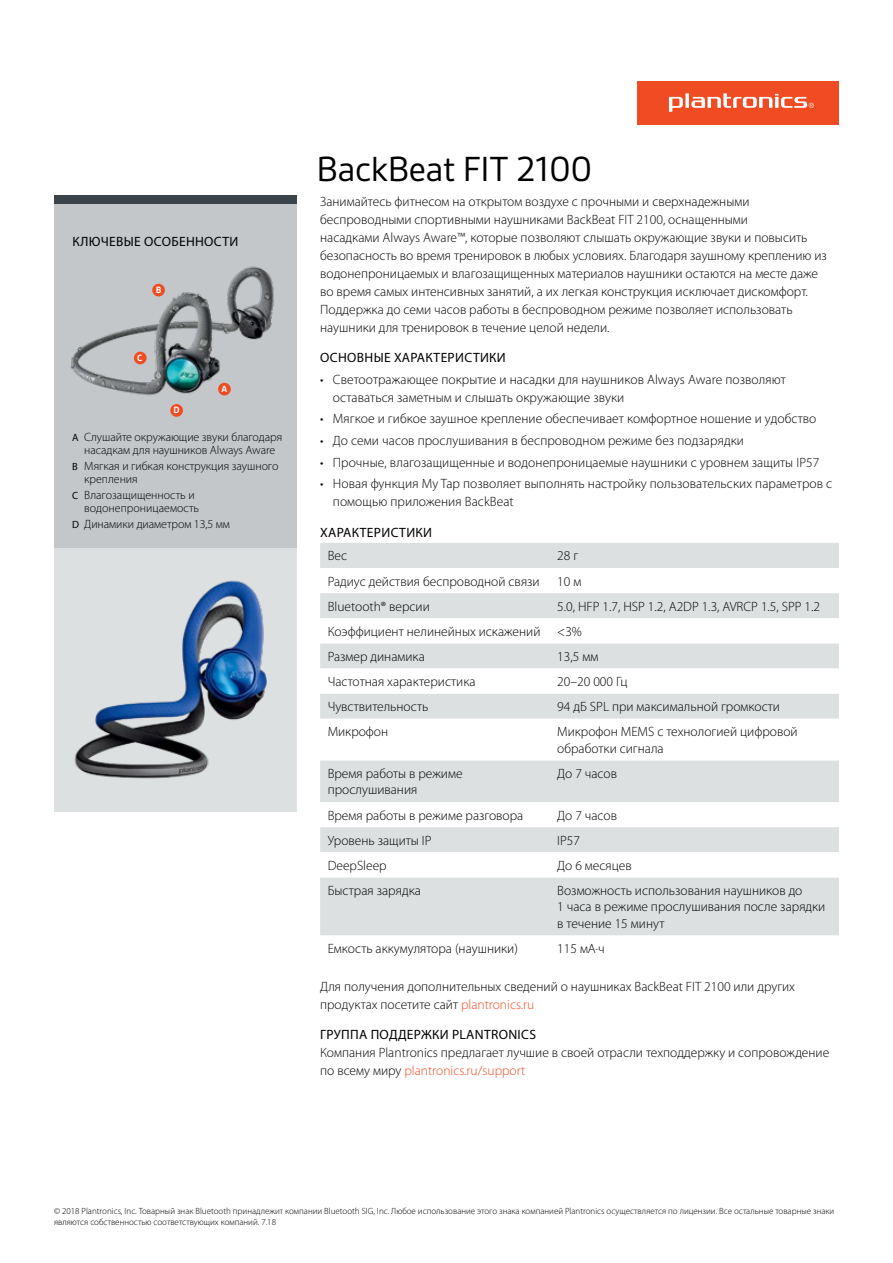
<style>
.page{position:relative;width:893px;height:1263px;background:#fff}
.page>*{position:absolute;margin:0;border:0;box-sizing:border-box;transform-origin:0 0}
.t1{font:37.5px "Gesta";letter-spacing:-.01em;color:#000}
.t2{font:300 13.5px/18px "Myriad Pro";color:#000}
.t3{font:13.5px "Myriad Pro";letter-spacing:.025em;color:#000}
.t4{font:300 12px/13.5px "Myriad Pro";letter-spacing:-.005em;color:#000}
.t5{font:700 9.75px "Gesta";color:#fff}
.t6{font:300 9px/10.5px "Myriad Pro";color:#000}
.s1{font-weight:400;font-size:10.5px}
.s2{color:#f04c24}
</style>
<div class="page">
<div style="left:637px;top:81px;width:202px;height:43px;background:#f04c24"></div>
<svg style="left:669px;top:93px;width:145px;height:19px"></svg>
<div style="left:54px;top:204px;width:242px;height:345px;background:#c3c7ca"></div>
<img style="left:70px;top:266px;width:204px;height:148px">
<div style="left:54px;top:549px;width:242px;height:263px;background:#dde0e1"></div>
<div style="left:54px;top:196px;width:242px;height:8px;background:#3b434a"></div>
<div style="left:134px;top:352px;width:13px;height:12px;background:#f04c24;border-radius:50%"></div>
<div style="left:218px;top:383px;width:13px;height:12px;background:#f04c24;border-radius:50%"></div>
<div style="left:170px;top:404px;width:13px;height:13px;background:#f04c24;border-radius:50%"></div>
<div style="left:152px;top:284px;width:13px;height:12px;background:#f04c24;border-radius:50%"></div>
<img style="left:74px;top:580px;width:193px;height:199px">
<div style="left:320px;top:543px;width:519px;height:25px;background:#dde0e1"></div>
<svg style="left:320px;top:593px;width:519px;height:342px;fill:#dde0e1"></svg>
<p class="t3" style="left:72px;top:233px;width:168px">КЛЮЧЕВЫЕ ОСОБЕННОСТИ</p>
<p class="t5" style="left:156px;top:284px;width:7px">B</p>
<p class="t5" style="left:137px;top:352px;width:7px">C</p>
<p class="t5" style="left:174px;top:405px;width:8px">D</p>
<p class="t5" style="left:221px;top:383px;width:7px">A</p>
<p class="t4" style="left:72px;top:430px;width:212px;text-align:center"><span class="s1">A</span> Слушайте окружающие звуки благодаря насадкам для наушников Always Aware</p>
<p class="t4" style="left:84px;top:459px;width:196px;text-indent:-12px"><span class="s1">B</span> Мягкая и гибкая конструкция заушного крепления</p>
<p class="t4" style="left:84px;top:488px;width:116px;text-indent:-12px"><span class="s1">C</span> Влагозащищенность и водонепроницаемость</p>
<p class="t4" style="left:72px;top:517px;width:159px"><span class="s1">D</span> Динамики диаметром 13,5 мм</p>
<h1 class="t1" style="left:317px;top:147px;width:277px">BackBeat FIT 2100</h1>
<p class="t2" style="left:320px;top:192px;width:508px">Занимайтесь фитнесом на открытом воздухе с прочными и сверхнадежными беспроводными спортивными наушниками BackBeat FIT 2100, оснащенными<br>насадками Always Aware™, которые позволяют слышать окружающие звуки и повысить безопасность во время тренировок в любых условиях. Благодаря заушному креплению из водонепроницаемых и влагозащищенных материалов наушники остаются на месте даже во время самых интенсивных занятий, а их легкая конструкция исключает дискомфорт.<br>Поддержка до семи часов работы в беспроводном режиме позволяет использовать наушники для тренировок в течение целой недели.</p>
<p class="t3" style="left:320px;top:350px;width:187px">ОСНОВНЫЕ ХАРАКТЕРИСТИКИ</p>
<p class="t2" style="left:333px;top:370px;width:455px;text-indent:-13px">• Светоотражающее покрытие и насадки для наушников Always Aware позволяют оставаться заметным и слышать окружающие звуки</p>
<p class="t2" style="left:320px;top:410px;width:498px">• Мягкое и гибкое заушное крепление обеспечивает комфортное ношение и удобство</p>
<p class="t2" style="left:320px;top:431px;width:425px">• До семи часов прослушивания в беспроводном режиме без подзарядки</p>
<p class="t2" style="left:320px;top:453px;width:501px">• Прочные, влагозащищенные и водонепроницаемые наушники с уровнем защиты IP57</p>
<p class="t2" style="left:333px;top:474px;width:501px;text-indent:-13px">• Новая функция My Tap позволяет выполнять настройку пользовательских параметров с помощью приложения BackBeat</p>
<p class="t3" style="left:320px;top:524px;width:113px">ХАРАКТЕРИСТИКИ</p>
<p class="t2" style="left:328px;top:547px;width:21px">Вес</p>
<p class="t2" style="left:557px;top:547px;width:23px">28 г</p>
<p class="t2" style="left:328px;top:572px;width:214px">Радиус действия беспроводной связи</p>
<p class="t2" style="left:557px;top:572px;width:26px">10 м</p>
<p class="t2" style="left:328px;top:597px;width:104px">Bluetooth® версии</p>
<p class="t2" style="left:328px;top:594px;width:494px;line-height:25px;text-indent:230px">5.0, HFP 1.7, HSP 1.2, A2DP 1.3, AVRCP 1.5, SPP 1.2<br>Коэффициент нелинейных искажений &lt;3%<br>Размер динамика</p>
<p class="t2" style="left:557px;top:647px;width:42px">13,5 мм</p>
<p class="t2" style="left:328px;top:672px;width:150px">Частотная характеристика</p>
<p class="t2" style="left:557px;top:672px;width:72px">20–20 000 Гц</p>
<p class="t2" style="left:328px;top:698px;width:102px">Чувствительность</p>
<p class="t2" style="left:557px;top:698px;width:224px">94 дБ SPL при максимальной громкости</p>
<p class="t2" style="left:328px;top:723px;width:62px">Микрофон</p>
<p class="t2" style="left:557px;top:723px;width:242px;line-height:16.5px">Микрофон MEMS с технологией цифровой обработки сигнала</p>
<p class="t2" style="left:328px;top:765px;width:136px;line-height:16.5px">Время работы в режиме прослушивания</p>
<p class="t2" style="left:557px;top:764px;width:61px">До 7 часов</p>
<p class="t2" style="left:328px;top:806px;width:197px">Время работы в режиме разговора</p>
<p class="t2" style="left:557px;top:806px;width:61px">До 7 часов</p>
<p class="t2" style="left:328px;top:831px;width:105px">Уровень защиты IP</p>
<p class="t2" style="left:557px;top:831px;width:24px">IP57</p>
<p class="t2" style="left:328px;top:856px;width:61px">DeepSleep</p>
<p class="t2" style="left:557px;top:856px;width:76px">До 6 месяцев</p>
<p class="t2" style="left:328px;top:881px;width:95px">Быстрая зарядка</p>
<p class="t2" style="left:557px;top:882px;width:270px;line-height:16.5px">Возможность использования наушников до<br>1 часа в режиме прослушивания после зарядки в течение 15 минут</p>
<p class="t2" style="left:328px;top:939px;width:192px">Емкость аккумулятора (наушники)</p>
<p class="t2" style="left:557px;top:939px;width:49px">115 мА·ч</p>
<p class="t2" style="left:320px;top:977px;width:476px">Для получения дополнительных сведений о наушниках BackBeat FIT 2100 или других продуктах посетите сайт <span class="s2">plantronics.ru</span></p>
<p class="t3" style="left:320px;top:1026px;width:217px">ГРУППА ПОДДЕРЖКИ PLANTRONICS</p>
<p class="t2" style="left:320px;top:1044px;width:511px">Компания Plantronics предлагает лучшие в своей отрасли техподдержку и сопровождение по всему миру <span class="s2">plantronics.ru/support</span></p>
<p class="t6" style="left:54px;top:1206px;width:782px">© 2018 Plantronics, Inc. Товарный знак Bluetooth принадлежит компании Bluetooth SIG, Inc. Любое использование этого знака компанией Plantronics осуществляется по лицензии. Все остальные товарные знаки являются собственностью соответствующих компаний. 7.18</p>
</div>
